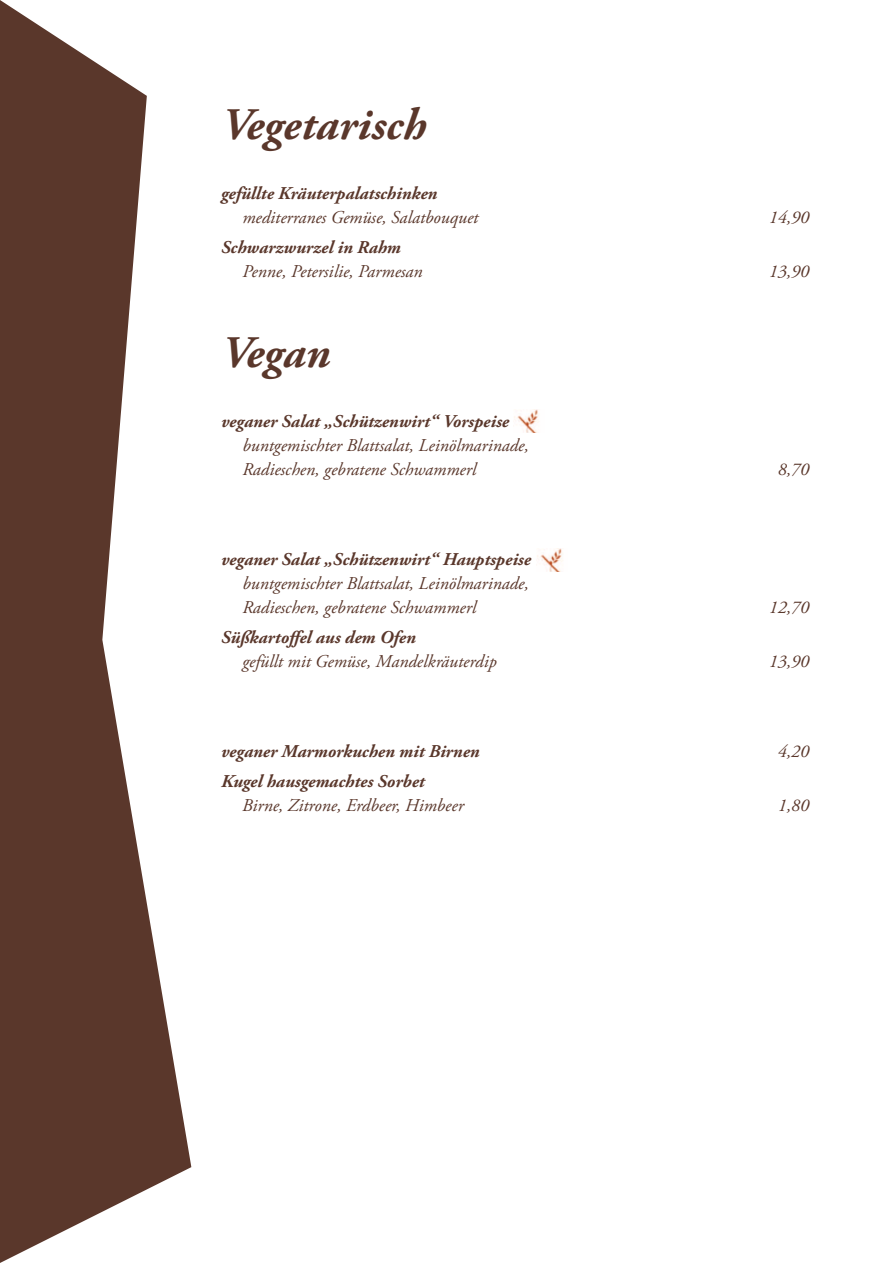
<style>
.page{position:relative;width:893px;height:1263px;background:#fff}
.page>*{position:absolute;margin:0;border:0;box-sizing:border-box;transform-origin:0 0}
.t1{font:italic 700 45px "Adobe Garamond Pro";letter-spacing:.005em;color:#5a372b}
.t2{font:italic 18px/24px "Adobe Garamond Pro";color:#5a372b}
.t3{font:italic 700 18px "Adobe Garamond Pro";color:#5a372b}
</style>
<div class="page">
<svg style="left:0;top:0;width:191px;height:1263px;fill:#5a372b"></svg>
<img style="left:514px;top:409px;width:25px;height:23px">
<img style="left:537px;top:549px;width:26px;height:22px">
<h1 class="t1" style="left:221px;top:99px;width:206px">Vegetarisch</h1>
<p class="t3" style="left:221px;top:183px;width:218px">gefüllte Kräuterpalatschinken</p>
<p class="t2" style="left:242px;top:206px;width:238px">mediterranes Gemüse, Salatbouquet</p>
<p class="t2" style="left:769px;top:206px;width:42px">14,90</p>
<p class="t3" style="left:221px;top:237px;width:181px">Schwarzwurzel in Rahm</p>
<p class="t2" style="left:242px;top:260px;width:182px">Penne, Petersilie, Parmesan</p>
<p class="t2" style="left:769px;top:260px;width:42px">13,90</p>
<h1 class="t1" style="left:221px;top:327px;width:111px">Vegan</h1>
<p class="t3" style="left:221px;top:411px;width:289px">veganer Salat „Schützenwirt“ Vorspeise</p>
<p class="t2" style="left:242px;top:434px;width:288px">buntgemischter Blattsalat, Leinölmarinade,<br>Radieschen, gebratene Schwammerl</p>
<p class="t3" style="left:221px;top:549px;width:311px">veganer Salat „Schützenwirt“ Hauptspeise</p>
<p class="t2" style="left:242px;top:572px;width:288px">buntgemischter Blattsalat, Leinölmarinade,<br>Radieschen, gebratene Schwammerl</p>
<p class="t2" style="left:778px;top:458px;width:33px">8,70</p>
<p class="t2" style="left:769px;top:596px;width:42px">12,70</p>
<p class="t3" style="left:221px;top:627px;width:196px">Süßkartoffel aus dem Ofen</p>
<p class="t2" style="left:242px;top:650px;width:256px">gefüllt mit Gemüse, Mandelkräuterdip</p>
<p class="t2" style="left:769px;top:650px;width:42px">13,90</p>
<p class="t3" style="left:221px;top:741px;width:260px">veganer Marmorkuchen mit Birnen</p>
<p class="t2" style="left:778px;top:740px;width:33px">4,20</p>
<p class="t3" style="left:221px;top:771px;width:205px">Kugel hausgemachtes Sorbet</p>
<p class="t2" style="left:242px;top:794px;width:223px">Birne, Zitrone, Erdbeer, Himbeer</p>
<p class="t2" style="left:778px;top:794px;width:33px">1,80</p>
</div>
